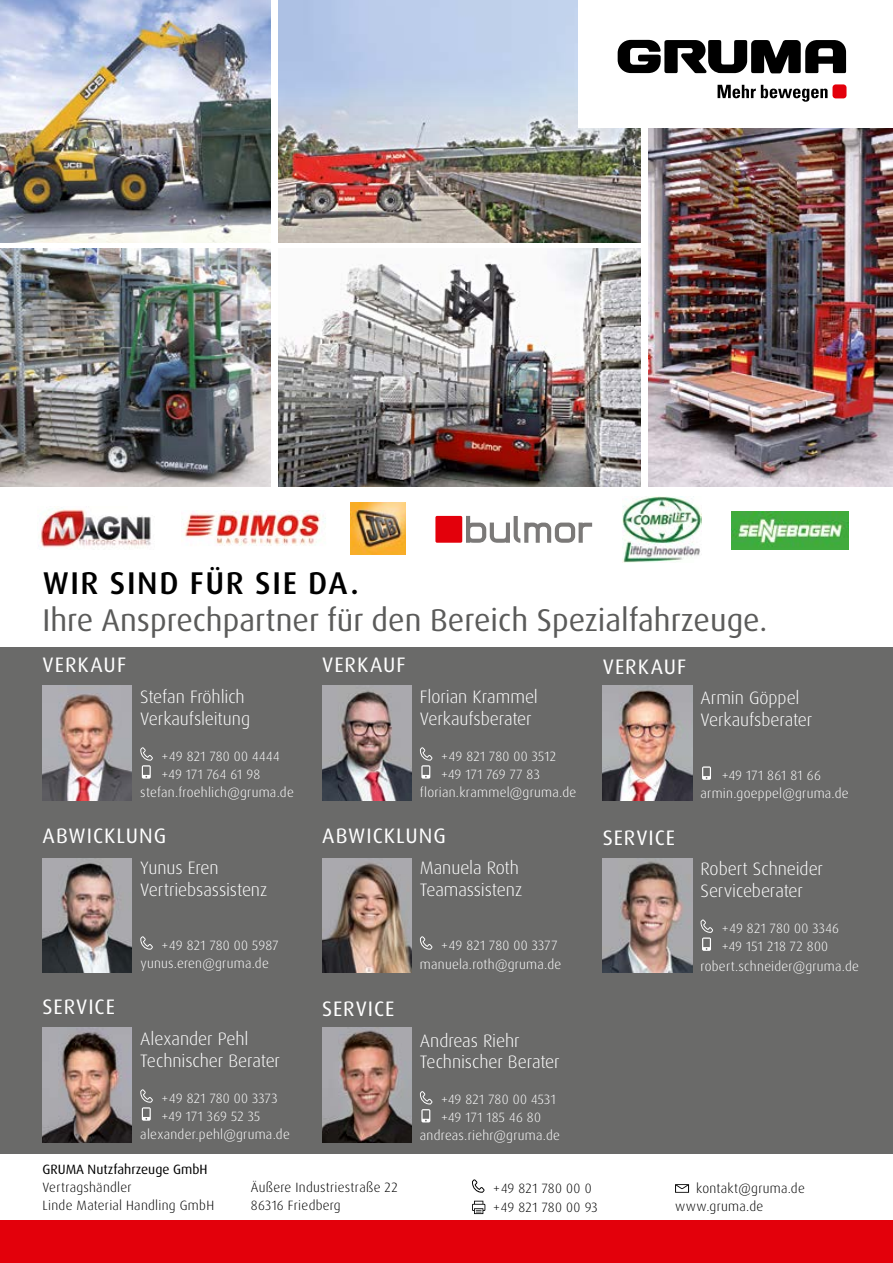
<style>
.page{position:relative;width:893px;height:1263px;background:#fff}
.page>*{position:absolute;margin:0;border:0;box-sizing:border-box;transform-origin:0 0}
.t1{font:31.5px "Dax Pro";color:#5b5b5a}
.t2{font:500 31.5px "Dax Pro";letter-spacing:.05em;color:#000}
.t3{font:21px "Dax Pro";letter-spacing:.05em;color:#fff}
.t4{font:300 18px/21.6px "Dax Pro";letter-spacing:-.005em;color:#fff}
.t5{font:300 13.5px/18px "Dax Pro";letter-spacing:.02em;color:#fff}
.t6{font:300 13.5px/18px "Dax Pro";letter-spacing:.02em;color:#000}
.t7{font:13.5px "Dax Pro";color:#000}
</style>
<div class="page">
<div style="left:0;top:647px;width:893px;height:506px;background:#6a6a69"></div>
<img style="left:0;top:0;width:271px;height:242px">
<img style="left:279px;top:0;width:361px;height:242px">
<img style="left:0;top:249px;width:271px;height:238px">
<img style="left:279px;top:249px;width:361px;height:238px">
<img style="left:648px;top:128px;width:245px;height:359px">
<div style="left:0;top:1220px;width:893px;height:43px;background:#e3000b"></div>
<div style="left:578px;top:0;width:315px;height:128px;background:#fff"></div>
<svg style="left:472px;top:1179px;width:12px;height:14px"></svg>
<svg style="left:472px;top:1201px;width:13px;height:13px"></svg>
<svg style="left:675px;top:1184px;width:14px;height:9px"></svg>
<svg style="left:420px;top:747px;width:12px;height:32px"></svg>
<svg style="left:420px;top:936px;width:12px;height:14px"></svg>
<svg style="left:420px;top:1091px;width:12px;height:31px"></svg>
<svg style="left:702px;top:766px;width:9px;height:14px"></svg>
<svg style="left:701px;top:919px;width:12px;height:32px"></svg>
<svg style="left:140px;top:747px;width:13px;height:32px"></svg>
<svg style="left:140px;top:936px;width:13px;height:14px"></svg>
<svg style="left:140px;top:1089px;width:13px;height:32px"></svg>
<img style="left:43px;top:686px;width:89px;height:114px">
<img style="left:603px;top:686px;width:89px;height:114px">
<svg style="left:618px;top:40px;width:228px;height:33px"></svg>
<div style="left:832px;top:84px;width:14px;height:14px;background:#e3000b;border-radius:3px"></div>
<svg style="left:718px;top:85px;width:109px;height:17px"></svg>
<img style="left:322px;top:686px;width:89px;height:114px">
<img style="left:322px;top:858px;width:89px;height:115px">
<img style="left:43px;top:858px;width:89px;height:115px">
<img style="left:623px;top:496px;width:79px;height:67px">
<svg style="left:466px;top:516px;width:126px;height:27px"></svg>
<div style="left:435px;top:516px;width:27px;height:27px;background:#e3000b;border-radius:2px"></div>
<img style="left:40px;top:507px;width:111px;height:42px">
<img style="left:350px;top:503px;width:56px;height:52px">
<img style="left:182px;top:511px;width:144px;height:35px">
<img style="left:732px;top:511px;width:117px;height:38px">
<img style="left:603px;top:858px;width:89px;height:115px">
<img style="left:43px;top:1027px;width:89px;height:115px">
<img style="left:322px;top:1027px;width:89px;height:115px">
<h1 class="t2" style="left:43px;top:562px;width:318px">WIR SIND FÜR SIE DA.</h1>
<h1 class="t1" style="left:43px;top:600px;width:726px">Ihre Ansprechpartner für den Bereich Spezialfahrzeuge.</h1>
<h2 class="t3" style="left:43px;top:652px;width:85px">VERKAUF</h2>
<h2 class="t3" style="left:322px;top:652px;width:85px">VERKAUF</h2>
<h2 class="t3" style="left:603px;top:653px;width:85px">VERKAUF</h2>
<h3 class="t4" style="left:140px;top:686px;width:111px">Stefan Fröhlich<br>Verkaufsleitung</h3>
<p class="t5" style="left:162px;top:747px;width:120px">+49 821 780 00 4444</p>
<p class="t5" style="left:162px;top:765px;width:100px">+49 171 764 61 98</p>
<p class="t5" style="left:140px;top:783px;width:155px">stefan.froehlich@gruma.de</p>
<h2 class="t3" style="left:43px;top:823px;width:125px">ABWICKLUNG</h2>
<h3 class="t4" style="left:140px;top:857px;width:129px">Yunus Eren<br>Vertriebsassistenz</h3>
<p class="t5" style="left:140px;top:936px;width:140px;text-indent:21px">+49 821 780 00 5987 yunus.eren@gruma.de</p>
<h3 class="t4" style="left:420px;top:686px;width:120px">Florian Krammel<br>Verkaufsberater</h3>
<p class="t5" style="left:441px;top:747px;width:116px">+49 821 780 00 3512</p>
<p class="t5" style="left:441px;top:765px;width:100px">+49 171 769 77 83</p>
<p class="t5" style="left:420px;top:783px;width:158px">florian.krammel@gruma.de</p>
<h2 class="t3" style="left:322px;top:823px;width:125px">ABWICKLUNG</h2>
<h3 class="t4" style="left:420px;top:857px;width:104px">Manuela Roth<br>Teamassistenz</h3>
<p class="t5" style="left:420px;top:935px;width:143px;line-height:19.8px;text-align:right">+49 821 780 00 3377 manuela.roth@gruma.de</p>
<h2 class="t3" style="left:603px;top:824px;width:74px">SERVICE</h2>
<h3 class="t4" style="left:701px;top:687px;width:113px">Armin Göppel<br>Verkaufsberater</h3>
<p class="t5" style="left:701px;top:766px;width:150px;text-align:center">+49 171 861 81 66 armin.goeppel@gruma.de</p>
<h3 class="t4" style="left:701px;top:858px;width:124px">Robert Schneider<br>Serviceberater</h3>
<p class="t5" style="left:722px;top:919px;width:119px">+49 821 780 00 3346 +49 151 218 72 800</p>
<p class="t5" style="left:701px;top:957px;width:160px">robert.schneider@gruma.de</p>
<h2 class="t3" style="left:43px;top:994px;width:74px">SERVICE</h2>
<h2 class="t3" style="left:322px;top:995px;width:74px">SERVICE</h2>
<h3 class="t4" style="left:140px;top:1028px;width:141px">Alexander Pehl<br>Technischer Berater</h3>
<p class="t5" style="left:162px;top:1089px;width:118px">+49 821 780 00 3373</p>
<p class="t5" style="left:162px;top:1107px;width:100px">+49 171 369 52 35</p>
<p class="t5" style="left:140px;top:1125px;width:151px">alexander.pehl@gruma.de</p>
<h3 class="t4" style="left:420px;top:1030px;width:141px">Andreas Riehr<br>Technischer Berater</h3>
<p class="t5" style="left:441px;top:1091px;width:116px">+49 821 780 00 4531</p>
<p class="t5" style="left:441px;top:1109px;width:101px">+49 171 185 46 80</p>
<p class="t5" style="left:420px;top:1127px;width:142px">andreas.riehr@gruma.de</p>
<p class="t7" style="left:43px;top:1160px;width:167px">GRUMA Nutzfahrzeuge GmbH</p>
<p class="t6" style="left:43px;top:1178px;width:173px">Vertragshändler<br>Linde Material Handling GmbH</p>
<p class="t6" style="left:251px;top:1178px;width:148px">Äußere Industriestraße 22<br>86316 Friedberg</p>
<p class="t6" style="left:493px;top:1178px;width:106px;line-height:19px">+49 821 780 00 0 +49 821 780 00 93</p>
<p class="t6" style="left:675px;top:1179px;width:131px;text-indent:21px">kontakt@gruma.de www.gruma.de</p>
</div>
